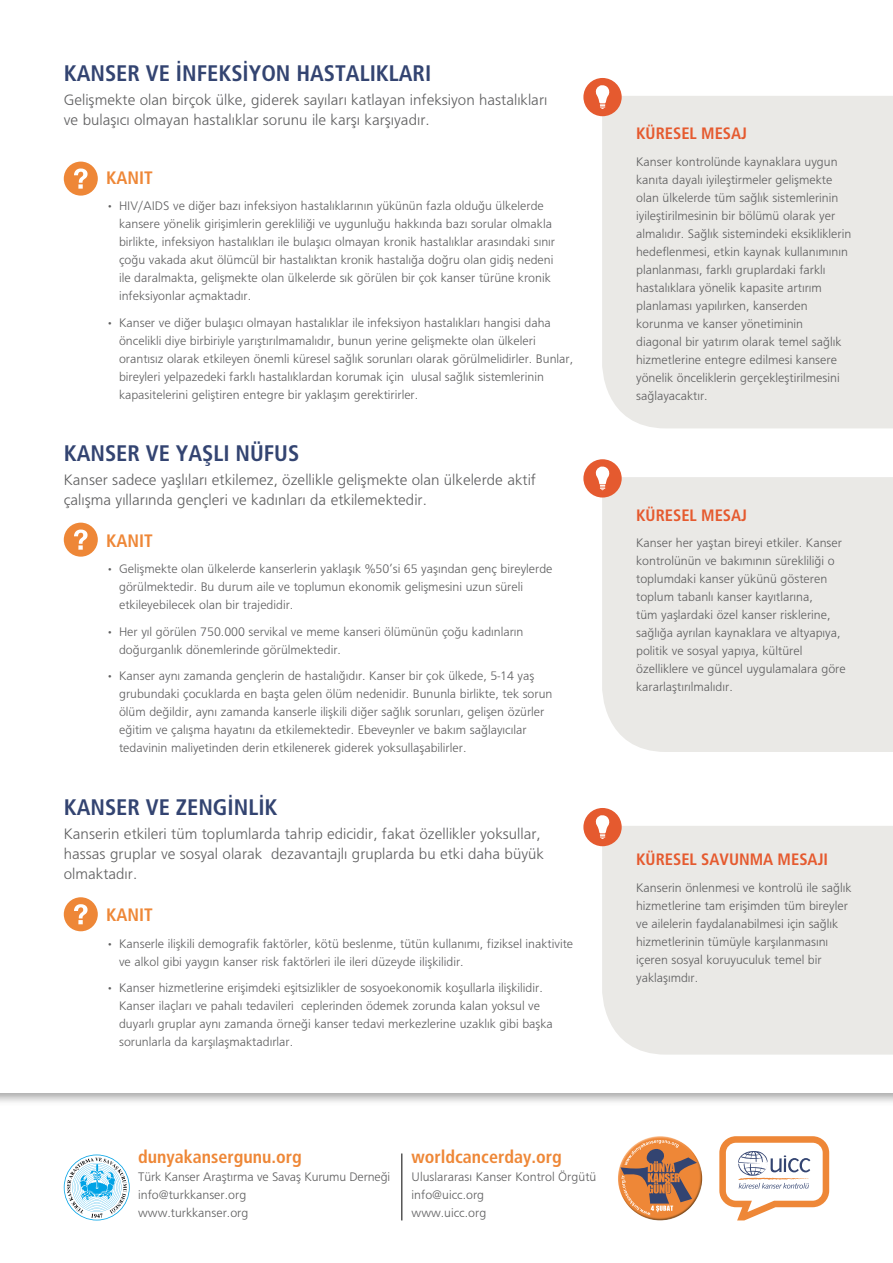
<style>
.page{position:relative;width:893px;height:1263px;background:#fff}
.page>*{position:absolute;margin:0;border:0;box-sizing:border-box;transform-origin:0 0}
.t1{font:700 22.5px "Frutiger";color:#334471}
.t2{font:700 18px "Frutiger";color:#ee8737}
.t3{font:300 16.5px/19.8px "Frutiger";color:#5e5e5f}
.t4{font:700 16.5px "Frutiger";color:#e55a2f}
.t5{font:300 13.5px/18px "Frutiger";color:#5e5e5f}
</style>
<div class="page">
<div style="left:602px;top:477px;width:291px;height:275px;background:#eae9e6"></div>
<div style="left:602px;top:96px;width:291px;height:332px;background:#eae9e6"></div>
<div style="left:602px;top:826px;width:291px;height:228px;background:#eae9e6"></div>
<div style="left:583px;top:459px;width:39px;height:38px;background:#e55a2f;border-radius:50%"></div>
<svg style="left:596px;top:466px;width:14px;height:25px"></svg>
<div style="left:583px;top:78px;width:39px;height:38px;background:#e55a2f;border-radius:50%"></div>
<svg style="left:596px;top:85px;width:14px;height:24px"></svg>
<div style="left:583px;top:808px;width:39px;height:38px;background:#e55a2f;border-radius:50%"></div>
<svg style="left:596px;top:815px;width:14px;height:24px"></svg>
<div style="left:64px;top:162px;width:34px;height:34px;background:#ee8737;border-radius:50%"></div>
<svg style="left:74px;top:168px;width:14px;height:21px"></svg>
<div style="left:64px;top:523px;width:34px;height:34px;background:#ee8737;border-radius:50%"></div>
<svg style="left:74px;top:529px;width:14px;height:21px"></svg>
<div style="left:64px;top:897px;width:34px;height:34px;background:#ee8737;border-radius:50%"></div>
<svg style="left:74px;top:904px;width:14px;height:20px"></svg>
<img style="left:618px;top:1136px;width:84px;height:84px;border-radius:42px">
<svg style="left:620px;top:1140px;width:77px;height:75px;background:#c88a61"></svg>
<svg style="left:719px;top:1136px;width:110px;height:84px"></svg>
<svg style="left:64px;top:1154px;width:66px;height:66px"></svg>
<hr style="left:402px;top:1153px;width:1px;height:67px;background:#000">
<h1 class="t1" style="left:64px;top:60px;width:369px">KANSER VE İNFEKSİYON HASTALIKLARI</h1>
<p class="t3" style="left:64px;top:89px;width:485px">Gelişmekte olan birçok ülke, giderek sayıları katlayan infeksiyon hastalıkları ve bulaşıcı olmayan hastalıklar sorunu ile karşı karşıyadır.</p>
<h2 class="t2" style="left:106px;top:167px;width:48px">KANIT</h2>
<p class="t5" style="left:119px;top:197px;width:438px;text-indent:-13px">• HIV/AIDS ve diğer bazı infeksiyon hastalıklarının yükünün fazla olduğu ülkelerde kansere yönelik girişimlerin gerekliliği ve uygunluğu hakkında bazı sorular olmakla birlikte, infeksiyon hastalıkları ile bulaşıcı olmayan kronik hastalıklar arasındaki sınır çoğu vakada akut ölümcül bir hastalıktan kronik hastalığa doğru olan gidiş nedeni ile daralmakta, gelişmekte olan ülkelerde sık görülen bir çok kanser türüne kronik infeksiyonlar açmaktadır.</p>
<p class="t5" style="left:119px;top:313px;width:456px;text-indent:-13px">• Kanser ve diğer bulaşıcı olmayan hastalıklar ile infeksiyon hastalıkları hangisi daha öncelikli diye birbiriyle yarıştırılmamalıdır, bunun yerine gelişmekte olan ülkeleri orantısız olarak etkileyen önemli küresel sağlık sorunları olarak görülmelidirler. Bunlar, bireyleri yelpazedeki farklı hastalıklardan korumak için ulusal sağlık sistemlerinin kapasitelerini geliştiren entegre bir yaklaşım gerektirirler.</p>
<h1 class="t1" style="left:64px;top:440px;width:237px">KANSER VE YAŞLI NÜFUS</h1>
<p class="t3" style="left:64px;top:470px;width:474px">Kanser sadece yaşlıları etkilemez, özellikle gelişmekte olan ülkelerde aktif çalışma yıllarında gençleri ve kadınları da etkilemektedir.</p>
<h2 class="t2" style="left:106px;top:530px;width:48px">KANIT</h2>
<p class="t5" style="left:119px;top:560px;width:435px;text-indent:-13px">• Gelişmekte olan ülkelerde kanserlerin yaklaşık %50’si 65 yaşından genç bireylerde görülmektedir. Bu durum aile ve toplumun ekonomik gelişmesini uzun süreli etkileyebilecek olan bir trajedidir.</p>
<p class="t5" style="left:119px;top:622px;width:406px;text-indent:-13px">• Her yıl görülen 750.000 servikal ve meme kanseri ölümünün çoğu kadınların doğurganlık dönemlerinde görülmektedir.</p>
<p class="t5" style="left:119px;top:667px;width:435px;text-indent:-13px">• Kanser aynı zamanda gençlerin de hastalığıdır. Kanser bir çok ülkede, 5-14 yaş grubundaki çocuklarda en başta gelen ölüm nedenidir. Bununla birlikte, tek sorun ölüm değildir, aynı zamanda kanserle ilişkili diğer sağlık sorunları, gelişen özürler eğitim ve çalışma hayatını da etkilemektedir. Ebeveynler ve bakım sağlayıcılar tedavinin maliyetinden derin etkilenerek giderek yoksullaşabilirler.</p>
<h1 class="t1" style="left:64px;top:794px;width:215px">KANSER VE ZENGİNLİK</h1>
<p class="t3" style="left:64px;top:824px;width:482px">Kanserin etkileri tüm toplumlarda tahrip edicidir, fakat özellikler yoksullar, hassas gruplar ve sosyal olarak dezavantajlı gruplarda bu etki daha büyük olmaktadır.</p>
<h2 class="t2" style="left:106px;top:904px;width:48px">KANIT</h2>
<p class="t5" style="left:119px;top:934px;width:456px;text-indent:-13px">• Kanserle ilişkili demografik faktörler, kötü beslenme, tütün kullanımı, fiziksel inaktivite ve alkol gibi yaygın kanser risk faktörleri ile ileri düzeyde ilişkilidir.</p>
<p class="t5" style="left:119px;top:979px;width:435px;text-indent:-13px">• Kanser hizmetlerine erişimdeki eşitsizlikler de sosyoekonomik koşullarla ilişkilidir.<br>Kanser ilaçları ve pahalı tedavileri ceplerinden ödemek zorunda kalan yoksul ve duyarlı gruplar aynı zamanda örneği kanser tedavi merkezlerine uzaklık gibi başka sorunlarla da karşılaşmaktadırlar.</p>
<h2 class="t2" style="left:138px;top:1146px;width:165px">dunyakansergunu.org</h2>
<p class="t5" style="left:138px;top:1168px;width:254px">Türk Kanser Araştırma ve Savaş Kurumu Derneği info@turkkanser.org<br>www.turkkanser.org</p>
<h2 class="t2" style="left:412px;top:1146px;width:152px">worldcancerday.org</h2>
<p class="t5" style="left:412px;top:1168px;width:186px">Uluslararası Kanser Kontrol Örgütü info@uicc.org<br>www.uicc.org</p>
<p class="t4" style="left:636px;top:124px;width:112px">KÜRESEL MESAJ</p>
<p class="t5" style="left:636px;top:152px;width:217px">Kanser kontrolünde kaynaklara uygun kanıta dayalı iyileştirmeler gelişmekte olan ülkelerde tüm sağlık sistemlerinin iyileştirilmesinin bir bölümü olarak yer almalıdır. Sağlık sistemindeki eksikliklerin hedeflenmesi, etkin kaynak kullanımının planlanması, farklı gruplardaki farklı hastalıklara yönelik kapasite artırım planlaması yapılırken, kanserden korunma ve kanser yönetiminin diagonal bir yatırım olarak temel sağlık hizmetlerine entegre edilmesi kansere yönelik önceliklerin gerçekleştirilmesini sağlayacaktır.</p>
<p class="t4" style="left:636px;top:505px;width:112px">KÜRESEL MESAJ</p>
<p class="t5" style="left:636px;top:534px;width:211px">Kanser her yaştan bireyi etkiler. Kanser kontrolünün ve bakımının sürekliliği o toplumdaki kanser yükünü gösteren toplum tabanlı kanser kayıtlarına,<br>tüm yaşlardaki özel kanser risklerine, sağlığa ayrılan kaynaklara ve altyapıya, politik ve sosyal yapıya, kültürel özelliklere ve güncel uygulamalara göre kararlaştırılmalıdır.</p>
<p class="t4" style="left:636px;top:850px;width:193px">KÜRESEL SAVUNMA MESAJI</p>
<p class="t5" style="left:636px;top:878px;width:217px">Kanserin önlenmesi ve kontrolü ile sağlık hizmetlerine tam erişimden tüm bireyler ve ailelerin faydalanabilmesi için sağlık hizmetlerinin tümüyle karşılanmasını içeren sosyal koruyuculuk temel bir yaklaşımdır.</p>
</div>
